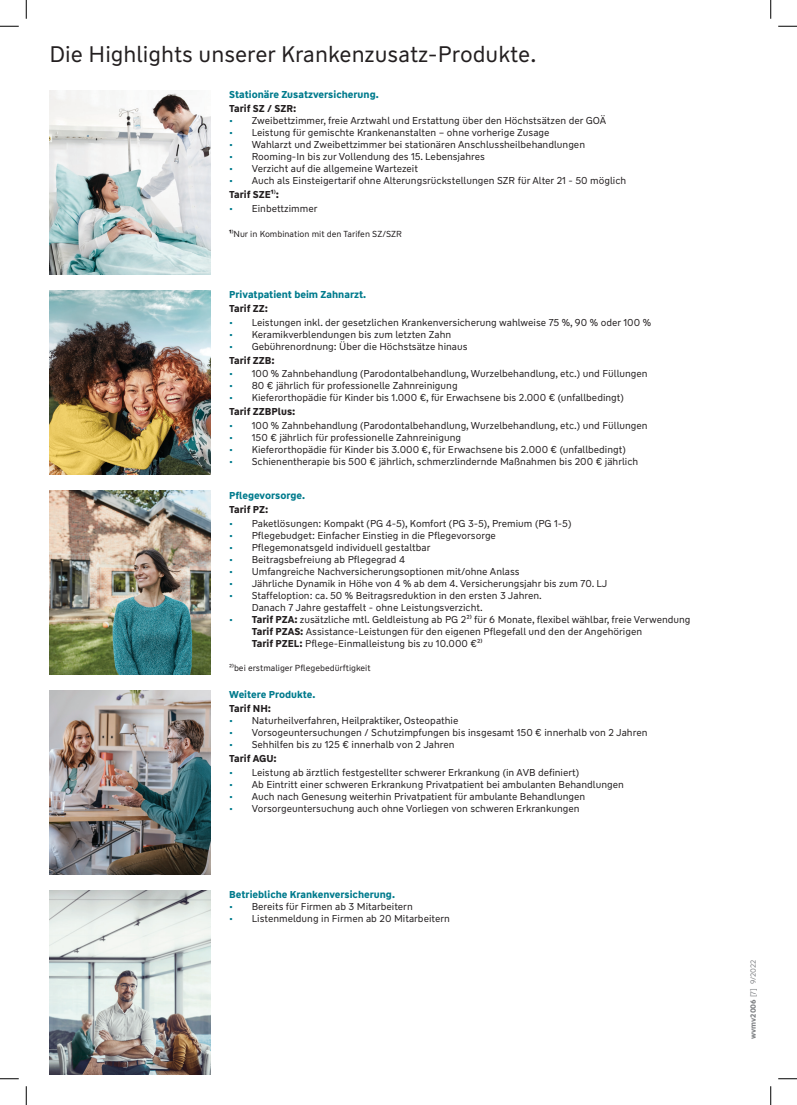
<style>
.page{position:relative;width:797px;height:1105px;background:#fff}
.page>*{position:absolute;margin:0;border:0;box-sizing:border-box;transform-origin:0 0}
.t1{font:22.5px "WW Type";color:#231f20}
.t2{font:10px/12px "WW Type";color:#231f20}
.t3{font:700 10px "WW Type";color:#017b8d}
.t4{font:700 10px "WW Type";color:#231f20}
.t5{font:8.75px "WW Type";color:#231f20}
.Druckstücknummer{font:7.5px "WW Type";color:#808285}
.s1{color:#017b8d}
.s2{font-weight:400}
.s3{font-weight:700}
</style>
<div class="page">
<img style="left:49px;top:690px;width:162px;height:185px">
<img style="left:49px;top:90px;width:162px;height:185px">
<img style="left:49px;top:290px;width:162px;height:185px">
<img style="left:49px;top:890px;width:162px;height:185px">
<img style="left:49px;top:490px;width:162px;height:185px">
<svg style="left:0;top:25px;width:19px;height:2px"></svg>
<svg style="left:778px;top:25px;width:19px;height:2px"></svg>
<svg style="left:0;top:1078px;width:19px;height:1px"></svg>
<svg style="left:778px;top:1078px;width:19px;height:1px"></svg>
<svg style="left:25px;top:0;width:2px;height:19px"></svg>
<svg style="left:25px;top:1086px;width:2px;height:19px"></svg>
<svg style="left:770px;top:0;width:1px;height:19px"></svg>
<svg style="left:770px;top:1086px;width:1px;height:19px"></svg>
<p class="t1" style="left:49px;top:41px;width:488px">Die Highlights unserer Krankenzusatz-Produkte.</p>
<p class="t3" style="left:229px;top:88px;width:151px">Stationäre Zusatzversicherung.</p>
<p class="t4" style="left:229px;top:102px;width:69px">Tarif SZ / SZR:</p>
<p class="t2" style="left:229px;top:115px;width:378px"><span class="s1">•</span> Zweibettzimmer, freie Arztwahl und Erstattung über den Höchstsätzen der GOÄ</p>
<p class="t2" style="left:229px;top:127px;width:322px"><span class="s1">•</span> Leistung für gemischte Krankenanstalten – ohne vorherige Zusage</p>
<p class="t2" style="left:229px;top:139px;width:357px"><span class="s1">•</span> Wahlarzt und Zweibettzimmer bei stationären Anschlussheilbehandlungen</p>
<p class="t2" style="left:229px;top:151px;width:257px"><span class="s1">•</span> Rooming-In bis zur Vollendung des 15. Lebensjahres</p>
<p class="t2" style="left:229px;top:163px;width:190px"><span class="s1">•</span> Verzicht auf die allgemeine Wartezeit</p>
<p class="t2" style="left:229px;top:175px;width:398px"><span class="s1">•</span> Auch als Einsteigertarif ohne Alterungsrückstellungen SZR für Alter 21 - 50 möglich</p>
<p class="t4" style="left:229px;top:188px;width:51px">Tarif SZE¹<span class="s2">⁾</span>:</p>
<p class="t2" style="left:229px;top:202px;width:90px"><span class="s1">•</span> Einbettzimmer</p>
<p class="t5" style="left:229px;top:229px;width:174px"><span class="s3">¹</span>⁾Nur in Kombination mit den Tarifen SZ/SZR</p>
<p class="t3" style="left:229px;top:288px;width:138px">Privatpatient beim Zahnarzt.</p>
<p class="t4" style="left:229px;top:302px;width:40px">Tarif ZZ:</p>
<p class="t2" style="left:229px;top:316px;width:423px"><span class="s1">•</span> Leistungen inkl. der gesetzlichen Krankenversicherung wahlweise 75 %, 90 % oder 100 %</p>
<p class="t2" style="left:229px;top:328px;width:224px"><span class="s1">•</span> Keramikverblendungen bis zum letzten Zahn</p>
<p class="t2" style="left:229px;top:340px;width:240px"><span class="s1">•</span> Gebührenordnung: Über die Höchstsätze hinaus</p>
<p class="t4" style="left:229px;top:353px;width:47px">Tarif ZZB:</p>
<p class="t2" style="left:229px;top:368px;width:420px"><span class="s1">•</span> 100 % Zahnbehandlung (Parodontalbehandlung, Wurzelbehandlung, etc.) und Füllungen</p>
<p class="t2" style="left:229px;top:380px;width:230px"><span class="s1">•</span> 80 € jährlich für professionelle Zahnreinigung</p>
<p class="t2" style="left:229px;top:392px;width:396px"><span class="s1">•</span> Kieferorthopädie für Kinder bis 1.000 €, für Erwachsene bis 2.000 € (unfallbedingt)</p>
<p class="t4" style="left:229px;top:405px;width:68px">Tarif ZZBPlus:</p>
<p class="t2" style="left:229px;top:419px;width:420px"><span class="s1">•</span> 100 % Zahnbehandlung (Parodontalbehandlung, Wurzelbehandlung, etc.) und Füllungen</p>
<p class="t2" style="left:229px;top:431px;width:233px"><span class="s1">•</span> 150 € jährlich für professionelle Zahnreinigung</p>
<p class="t2" style="left:229px;top:443px;width:398px"><span class="s1">•</span> Kieferorthopädie für Kinder bis 3.000 €, für Erwachsene bis 2.000 € (unfallbedingt)</p>
<p class="t2" style="left:229px;top:455px;width:410px"><span class="s1">•</span> Schienentherapie bis 500 € jährlich, schmerzlindernde Maßnahmen bis 200 € jährlich</p>
<p class="t3" style="left:229px;top:489px;width:77px">Pflegevorsorge.</p>
<p class="t4" style="left:229px;top:503px;width:41px">Tarif PZ:</p>
<p class="t2" style="left:229px;top:517px;width:344px"><span class="s1">•</span> Paketlösungen: Kompakt (PG 4-5), Komfort (PG 3-5), Premium (PG 1-5)</p>
<p class="t2" style="left:229px;top:529px;width:268px"><span class="s1">•</span> Pflegebudget: Einfacher Einstieg in die Pflegevorsorge</p>
<p class="t2" style="left:229px;top:541px;width:203px"><span class="s1">•</span> Pflegemonatsgeld individuell gestaltbar</p>
<p class="t2" style="left:229px;top:553px;width:177px"><span class="s1">•</span> Beitragsbefreiung ab Pflegegrad 4</p>
<p class="t2" style="left:229px;top:565px;width:292px"><span class="s1">•</span> Umfangreiche Nachversicherungsoptionen mit/ohne Anlass</p>
<p class="t2" style="left:229px;top:577px;width:380px"><span class="s1">•</span> Jährliche Dynamik in Höhe von 4 % ab dem 4. Versicherungsjahr bis zum 70. LJ</p>
<p class="t2" style="left:252px;top:589px;width:292px;text-indent:-22px"><span class="s1">•</span> Staffeloption: ca. 50 % Beitragsreduktion in den ersten 3 Jahren.<br>Danach 7 Jahre gestaffelt - ohne Leistungsverzicht.</p>
<p class="t2" style="left:252px;top:613px;width:440px;text-indent:-22px"><span class="s1">•</span> <span class="s3">Tarif PZA:</span> zusätzliche mtl. Geldleistung ab PG 2²⁾ für 6 Monate, flexibel wählbar, freie Verwendung<br><span class="s3">Tarif PZAS:</span> Assistance-Leistungen für den eigenen Pflegefall und den der Angehörigen<br><span class="s3">Tarif PZEL:</span> Pflege-Einmalleistung bis zu 10.000 €²⁾</p>
<p class="t5" style="left:229px;top:662px;width:143px">²⁾bei erstmaliger Pflegebedürftigkeit</p>
<p class="t3" style="left:229px;top:688px;width:88px">Weitere Produkte.</p>
<p class="t4" style="left:229px;top:702px;width:43px">Tarif NH:</p>
<p class="t2" style="left:229px;top:715px;width:231px"><span class="s1">•</span> Naturheilverfahren, Heilpraktiker, Osteopathie</p>
<p class="t2" style="left:229px;top:727px;width:420px"><span class="s1">•</span> Vorsogeuntersuchungen / Schutzimpfungen bis insgesamt 150 € innerhalb von 2 Jahren</p>
<p class="t2" style="left:229px;top:739px;width:227px"><span class="s1">•</span> Sehhilfen bis zu 125 € innerhalb von 2 Jahren</p>
<p class="t4" style="left:229px;top:752px;width:49px">Tarif AGU:</p>
<p class="t2" style="left:229px;top:766px;width:351px"><span class="s1">•</span> Leistung ab ärztlich festgestellter schwerer Erkrankung (in AVB definiert)</p>
<p class="t2" style="left:229px;top:778px;width:396px"><span class="s1">•</span> Ab Eintritt einer schweren Erkrankung Privatpatient bei ambulanten Behandlungen</p>
<p class="t2" style="left:229px;top:790px;width:357px"><span class="s1">•</span> Auch nach Genesung weiterhin Privatpatient für ambulante Behandlungen</p>
<p class="t2" style="left:229px;top:802px;width:352px"><span class="s1">•</span> Vorsorgeuntersuchung auch ohne Vorliegen von schweren Erkrankungen</p>
<p class="t3" style="left:229px;top:888px;width:167px">Betriebliche Krankenversicherung.</p>
<p class="t2" style="left:229px;top:901px;width:185px"><span class="s1">•</span> Bereits für Firmen ab 3 Mitarbeitern</p>
<p class="t2" style="left:229px;top:913px;width:222px"><span class="s1">•</span> Listenmeldung in Firmen ab 20 Mitarbeitern</p>
<p class="Druckstücknummer" style="left:748px;top:1039px;width:81px;rotate:-90deg"><span class="s3">wvmv2006</span> [7] 9/2022</p>
</div>
